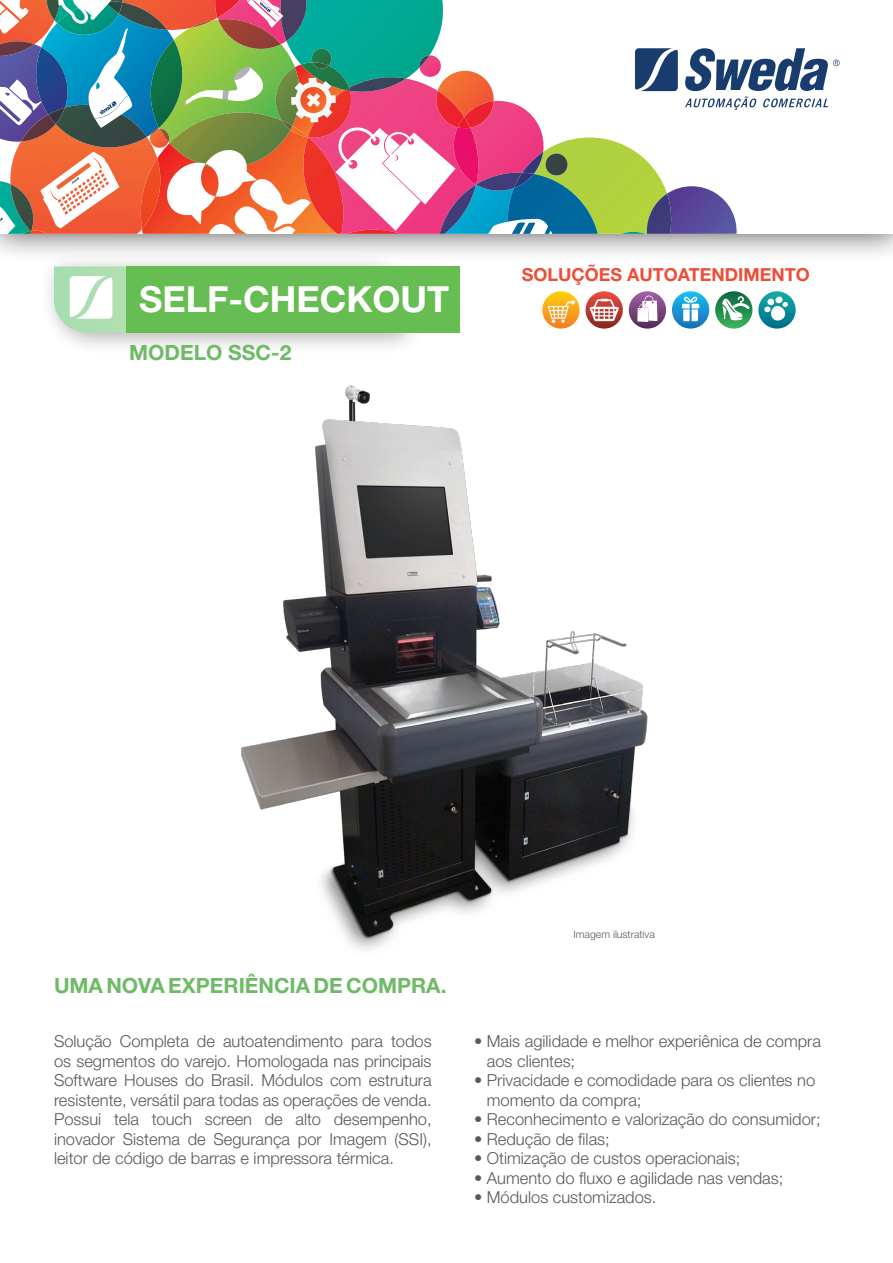
<style>
.page{position:relative;width:893px;height:1263px;background:#fff}
.page>*{position:absolute;margin:0;border:0;box-sizing:border-box;transform-origin:0 0}
.t1{font:700 36px "Helvetica Neue";color:#fff}
.t2{font:700 21px "Helvetica Neue";color:#6eba66}
.t3{font:700 18px "Helvetica Neue";color:#ef4d35}
.t4{font:300 16.5px/19.5px "Helvetica Neue";color:#57585a;text-align:justify}
.t5{font:300 10.5px "Helvetica Neue";color:#57585a}
</style>
<div class="page">
<div style="left:40px;top:252px;width:383px;height:104px;background:#231f20;opacity:.75"></div>
<div style="left:127px;top:266px;width:333px;height:66px;background:#66bd52"></div>
<svg style="left:54px;top:266px;width:73px;height:66px"></svg>
<div style="left:0;top:0;width:893px;height:263px;background:#231f20;opacity:.75"></div>
<div style="left:0;top:0;width:893px;height:234px;background:#fff"></div>
<svg style="left:0;top:0;width:840px;height:234px"></svg>
<svg style="left:715px;top:291px;width:37px;height:38px"></svg>
<svg style="left:722px;top:296px;width:28px;height:25px"></svg>
<svg style="left:629px;top:291px;width:37px;height:38px"></svg>
<svg style="left:585px;top:291px;width:38px;height:38px"></svg>
<svg style="left:589px;top:299px;width:30px;height:22px"></svg>
<svg style="left:758px;top:291px;width:38px;height:38px"></svg>
<svg style="left:764px;top:296px;width:25px;height:26px"></svg>
<svg style="left:672px;top:291px;width:37px;height:38px"></svg>
<svg style="left:682px;top:297px;width:17px;height:24px"></svg>
<svg style="left:542px;top:291px;width:38px;height:38px"></svg>
<svg style="left:548px;top:300px;width:27px;height:23px"></svg>
<img style="left:40px;top:336px;width:608px;height:614px">
<p class="t1" style="left:139px;top:277px;width:312px">SELF-CHECKOUT</p>
<p class="t2" style="left:129px;top:340px;width:164px">MODELO SSC-2</p>
<p class="t3" style="left:522px;top:263px;width:290px">SOLUÇÕES AUTOATENDIMENTO</p>
<p class="t2" style="left:54px;top:973px;width:394px">UMA NOVA EXPERIÊNCIA DE COMPRA.</p>
<p class="t4" style="left:54px;top:1031px;width:379px">Solução Completa de autoatendimento para todos os segmentos do varejo. Homologada nas principais Software Houses do Brasil. Módulos com estrutura resistente, versátil para todas as operações de venda.</p>
<p class="t4" style="left:54px;top:1109px;width:379px">Possui tela touch screen de alto desempenho, inovador Sistema de Segurança por Imagem (SSI), leitor de código de barras e impressora térmica.</p>
<p class="t5" style="left:574px;top:928px;width:83px">Imagem ilustrativa</p>
<p class="t4" style="left:487px;top:1031px;width:336px;text-indent:-13px">• Mais agilidade e melhor experiênica de compra aos clientes;</p>
<p class="t4" style="left:487px;top:1070px;width:330px;text-indent:-13px">• Privacidade e comodidade para os clientes no momento da compra;</p>
<p class="t4" style="left:474px;top:1109px;width:348px">• Reconhecimento e valorização do consumidor;</p>
<p class="t4" style="left:474px;top:1128px;width:137px">• Redução de filas;</p>
<p class="t4" style="left:474px;top:1148px;width:268px">• Otimização de custos operacionais;</p>
<p class="t4" style="left:474px;top:1167px;width:311px">• Aumento do fluxo e agilidade nas vendas;</p>
<p class="t4" style="left:474px;top:1187px;width:184px">• Módulos customizados.</p>
</div>
